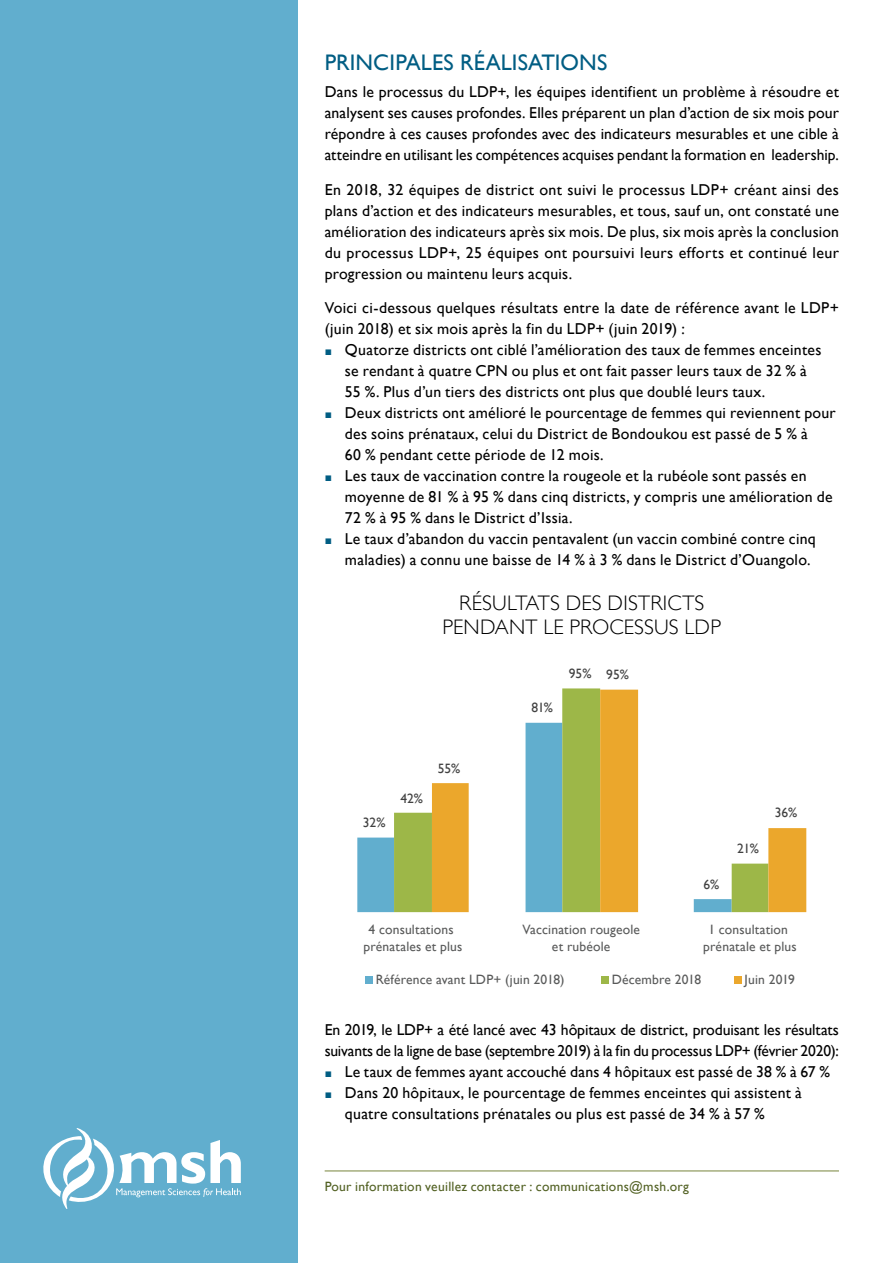
<style>
.page{position:relative;width:893px;height:1263px;background:#fff}
.page>*{position:absolute;margin:0;border:0;box-sizing:border-box;transform-origin:0 0}
.t1{font:22.5px "Gill Sans";letter-spacing:.005em;color:#005d83}
.t2{font:300 21px/24px "Gill Sans";letter-spacing:.01em;color:#000;text-align:center}
.t3{font:15.75px/21px "Gill Sans";letter-spacing:.015em;color:#000}
.t4{font:15.75px/21px "Gill Sans";letter-spacing:-.01em;color:#000}
.t5{font:13.5px/16.2px "Gill Sans";letter-spacing:.01em;color:#595a5a;text-align:center}
.t6{font:13.5px "Gill Sans";letter-spacing:.02em;color:#526123}
.t7{font:13.5px "Gill Sans";color:#414141}
.s1{font-family:"Arial";font-size:12px;color:#005d83}
</style>
<div class="page">
<div style="left:0;top:0;width:298px;height:1263px;background:#61aece"></div>
<svg style="left:43px;top:1128px;width:198px;height:81px"></svg>
<hr style="left:325px;top:1170px;width:514px;height:1px;background:#77843c">
<div style="left:357px;top:837px;width:37px;height:75px;background:#61aece"></div>
<svg style="left:394px;top:688px;width:244px;height:224px"></svg>
<svg style="left:432px;top:690px;width:374px;height:222px"></svg>
<div style="left:365px;top:976px;width:7px;height:7px;background:#61aece"></div>
<div style="left:601px;top:976px;width:7px;height:7px;background:#9db748"></div>
<div style="left:734px;top:976px;width:7px;height:7px;background:#eba72c"></div>
<h1 class="t1" style="left:325px;top:49px;width:284px">PRINCIPALES RÉALISATIONS</h1>
<p class="t3" style="left:325px;top:82px;width:516px;text-align:justify">Dans le processus du LDP+, les équipes identifient un problème à résoudre et analysent ses causes profondes. Elles préparent un plan d’action de six mois pour répondre à ces causes profondes avec des indicateurs mesurables et une cible à atteindre en utilisant les compétences acquises pendant la formation en leadership.</p>
<p class="t3" style="left:325px;top:179px;width:516px;text-align:justify">En 2018, 32 équipes de district ont suivi le processus LDP+ créant ainsi des plans d’action et des indicateurs mesurables, et tous, sauf un, ont constaté une amélioration des indicateurs après six mois. De plus, six mois après la conclusion du processus LDP+, 25 équipes ont poursuivi leurs efforts et continué leur progression ou maintenu leurs acquis.</p>
<p class="t3" style="left:325px;top:298px;width:516px">Voici ci-dessous quelques résultats entre la date de référence avant le LDP+ (juin 2018) et six mois après la fin du LDP+ (juin 2019) :</p>
<p class="t3" style="left:345px;top:340px;width:478px;text-indent:-20px"><span class="s1">■</span> Quatorze districts ont ciblé l’amélioration des taux de femmes enceintes se rendant à quatre CPN ou plus et ont fait passer leurs taux de 32 % à<br>55 %. Plus d’un tiers des districts ont plus que doublé leurs taux.</p>
<p class="t3" style="left:345px;top:403px;width:492px;text-indent:-20px"><span class="s1">■</span> Deux districts ont amélioré le pourcentage de femmes qui reviennent pour des soins prénataux, celui du District de Bondoukou est passé de 5 % à<br>60 % pendant cette période de 12 mois.</p>
<p class="t3" style="left:345px;top:466px;width:489px;text-indent:-20px"><span class="s1">■</span> Les taux de vaccination contre la rougeole et la rubéole sont passés en moyenne de 81 % à 95 % dans cinq districts, y compris une amélioration de<br>72 % à 95 % dans le District d’Issia.</p>
<p class="t3" style="left:345px;top:529px;width:472px;text-indent:-20px"><span class="s1">■</span> Le taux d’abandon du vaccin pentavalent (un vaccin combiné contre cinq maladies) a connu une baisse de 14 % à 3 % dans le District d’Ouangolo.</p>
<h2 class="t2" style="left:442px;top:591px;width:280px">RÉSULTATS DES DISTRICTS<br>PENDANT LE PROCESSUS LDP</h2>
<p class="t7" style="left:363px;top:814px;width:24px">32%</p>
<p class="t7" style="left:400px;top:790px;width:24px">42%</p>
<p class="t7" style="left:438px;top:760px;width:24px">55%</p>
<p class="t7" style="left:531px;top:700px;width:23px">81%</p>
<p class="t7" style="left:569px;top:665px;width:24px">95%</p>
<p class="t7" style="left:606px;top:667px;width:24px">95%</p>
<p class="t7" style="left:703px;top:876px;width:17px">6%</p>
<p class="t7" style="left:737px;top:841px;width:23px">21%</p>
<p class="t7" style="left:775px;top:805px;width:24px">36%</p>
<p class="t5" style="left:363px;top:922px;width:100px">4 consultations prénatales et plus</p>
<p class="t5" style="left:522px;top:922px;width:119px">Vaccination rougeole et rubéole</p>
<p class="t5" style="left:703px;top:922px;width:95px">1 consultation prénatale et plus</p>
<p class="t5" style="left:376px;top:972px;width:190px">Référence avant LDP+ (juin 2018)</p>
<p class="t5" style="left:612px;top:972px;width:91px">Décembre 2018</p>
<p class="t5" style="left:744px;top:972px;width:52px">Juin 2019</p>
<p class="t4" style="left:325px;top:1019px;width:516px">En 2019, le LDP+ a été lancé avec 43 hôpitaux de district, produisant les résultats suivants de la ligne de base (septembre 2019) à la fin du processus LDP+ (février 2020):</p>
<p class="t3" style="left:325px;top:1061px;width:507px"><span class="s1">■</span> Le taux de femmes ayant accouché dans 4 hôpitaux est passé de 38 % à 67 %</p>
<p class="t3" style="left:345px;top:1082px;width:458px;text-indent:-20px"><span class="s1">■</span> Dans 20 hôpitaux, le pourcentage de femmes enceintes qui assistent à quatre consultations prénatales ou plus est passé de 34 % à 57 %</p>
<p class="t6" style="left:325px;top:1179px;width:366px">Pour information veuillez contacter : communications@msh.org</p>
</div>
